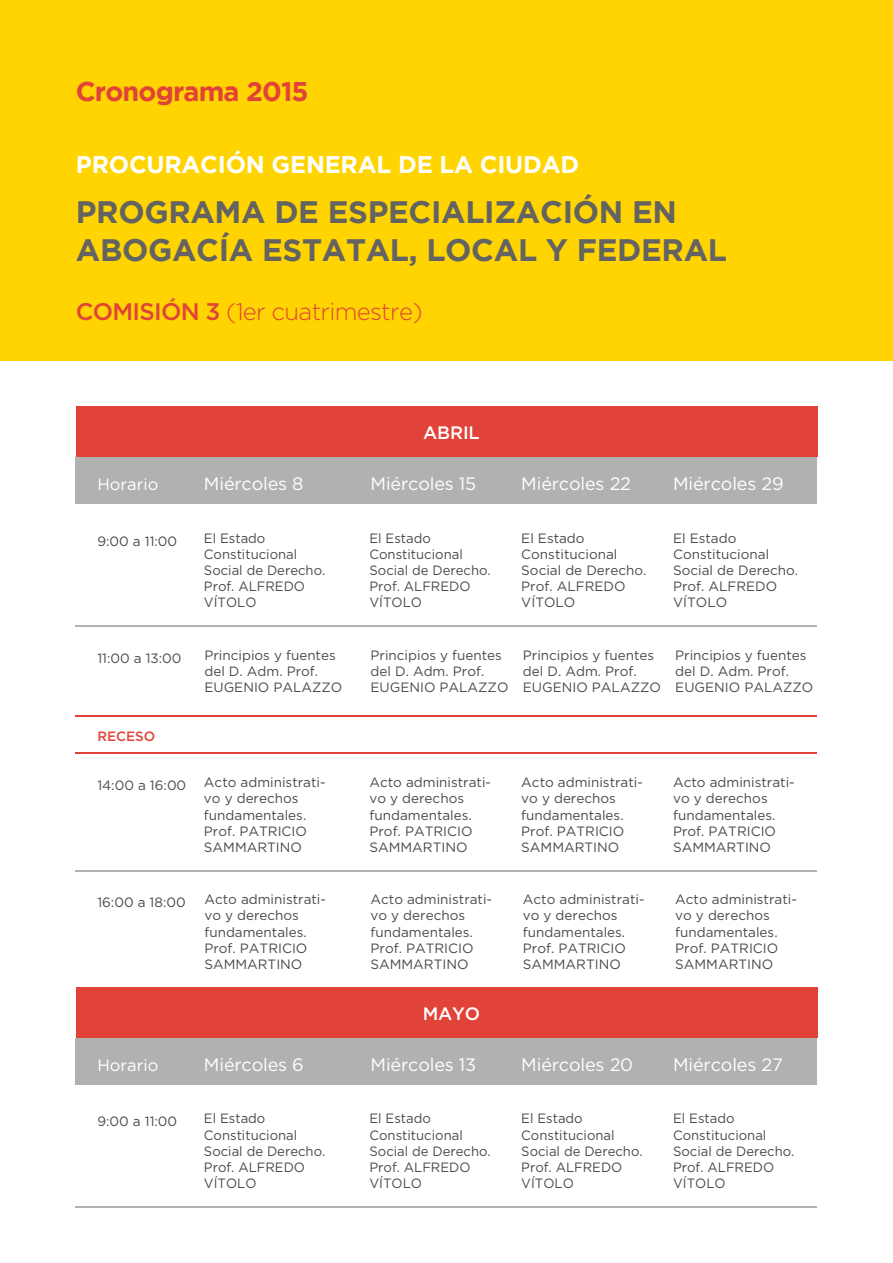
<style>
.page{position:relative;width:893px;height:1263px;background:#fff}
.page>*{position:absolute;margin:0;border:0;box-sizing:border-box;transform-origin:0 0}
.t1{font:700 31.05px/37.2px "Gotham";letter-spacing:-.01em;color:#636362}
.t2{font:700 27px "Gotham";letter-spacing:-.03em;color:#e14338}
.t3{font:700 24px "Gotham";letter-spacing:-.01em;color:#fff}
.t4{font:300 24px "Gotham";letter-spacing:-.03em;color:#e14338}
.t5{font:18px "Gotham";letter-spacing:-.01em;color:#fff}
.t6{font:500 18px "Gotham";letter-spacing:-.01em;color:#fff}
.t7{font:16.5px "Gotham";color:#fff}
.t8{font:13.5px/16.2px "Gotham";color:#4a4a49}
.t9{font:500 13.5px "Gotham";color:#e14338}
.s1{font-weight:500}
</style>
<div class="page">
<div style="left:0;top:0;width:893px;height:361px;background:#ffd400"></div>
<div style="left:76px;top:457px;width:741px;height:47px;background:#b1b1b1"></div>
<div style="left:76px;top:407px;width:741px;height:50px;background:#e14338"></div>
<hr style="left:76px;top:625px;width:741px;height:2px;background:#b1b1b1">
<hr style="left:76px;top:715px;width:741px;height:2px;background:#e14338">
<hr style="left:76px;top:752px;width:741px;height:2px;background:#e14338">
<hr style="left:76px;top:870px;width:741px;height:1px;background:#b1b1b1">
<div style="left:76px;top:1038px;width:741px;height:46px;background:#b1b1b1"></div>
<div style="left:76px;top:987px;width:741px;height:51px;background:#e14338"></div>
<hr style="left:76px;top:1206px;width:741px;height:1px;background:#b1b1b1">
<h2 class="t2" style="left:76px;top:76px;width:234px">Cronograma 2015</h2>
<h3 class="t3" style="left:76px;top:150px;width:505px">PROCURACIÓN GENERAL DE LA CIUDAD</h3>
<h1 class="t1" style="left:76px;top:193px;width:653px">PROGRAMA DE ESPECIALIZACIÓN EN<br>ABOGACÍA ESTATAL, LOCAL Y FEDERAL</h1>
<h3 class="t4" style="left:76px;top:297px;width:348px"><span class="s1">COMISIÓN 3</span> (1er cuatrimestre)</h3>
<h3 class="t6" style="left:423px;top:421px;width:58px">ABRIL</h3>
<p class="t7" style="left:97px;top:474px;width:63px">Horario</p>
<h3 class="t5" style="left:204px;top:472px;width:101px">Miércoles 8</h3>
<h3 class="t5" style="left:371px;top:472px;width:107px">Miércoles 15</h3>
<h3 class="t5" style="left:521px;top:472px;width:111px">Miércoles 22</h3>
<h3 class="t5" style="left:673px;top:472px;width:112px">Miércoles 29</h3>
<p class="t8" style="left:97px;top:532px;width:81px">9:00 a 11:00</p>
<p class="t8" style="left:204px;top:529px;width:123px">El Estado<br>Constitucional<br>Social de Derecho.<br>Prof. ALFREDO<br>VÍTOLO</p>
<p class="t8" style="left:369px;top:529px;width:123px">El Estado<br>Constitucional<br>Social de Derecho.<br>Prof. ALFREDO<br>VÍTOLO</p>
<p class="t8" style="left:521px;top:529px;width:127px">El Estado<br>Constitucional<br>Social de Derecho.<br>Prof. ALFREDO<br>VÍTOLO</p>
<p class="t8" style="left:673px;top:529px;width:127px">El Estado<br>Constitucional<br>Social de Derecho.<br>Prof. ALFREDO<br>VÍTOLO</p>
<p class="t8" style="left:97px;top:649px;width:86px">11:00 a 13:00</p>
<p class="t8" style="left:204px;top:646px;width:139px">Principios y fuentes del D. Adm. Prof.<br>EUGENIO PALAZZO</p>
<p class="t8" style="left:371px;top:646px;width:139px">Principios y fuentes del D. Adm. Prof.<br>EUGENIO PALAZZO</p>
<p class="t8" style="left:523px;top:646px;width:139px">Principios y fuentes del D. Adm. Prof.<br>EUGENIO PALAZZO</p>
<p class="t8" style="left:675px;top:646px;width:139px">Principios y fuentes del D. Adm. Prof.<br>EUGENIO PALAZZO</p>
<p class="t9" style="left:97px;top:727px;width:59px">RECESO</p>
<p class="t8" style="left:97px;top:777px;width:90px">14:00 a 16:00</p>
<p class="t8" style="left:204px;top:774px;width:123px">Acto administrati&shy;vo y derechos fundamentales.<br>Prof. PATRICIO<br>SAMMARTINO</p>
<p class="t8" style="left:369px;top:774px;width:123px">Acto administrati&shy;vo y derechos fundamentales.<br>Prof. PATRICIO<br>SAMMARTINO</p>
<p class="t8" style="left:521px;top:774px;width:123px">Acto administrati&shy;vo y derechos fundamentales.<br>Prof. PATRICIO<br>SAMMARTINO</p>
<p class="t8" style="left:673px;top:774px;width:123px">Acto administrati&shy;vo y derechos fundamentales.<br>Prof. PATRICIO<br>SAMMARTINO</p>
<p class="t8" style="left:97px;top:894px;width:90px">16:00 a 18:00</p>
<p class="t8" style="left:204px;top:891px;width:123px">Acto administrati&shy;vo y derechos fundamentales.<br>Prof. PATRICIO<br>SAMMARTINO</p>
<p class="t8" style="left:371px;top:891px;width:123px">Acto administrati&shy;vo y derechos fundamentales.<br>Prof. PATRICIO<br>SAMMARTINO</p>
<p class="t8" style="left:523px;top:891px;width:123px">Acto administrati&shy;vo y derechos fundamentales.<br>Prof. PATRICIO<br>SAMMARTINO</p>
<p class="t8" style="left:675px;top:891px;width:123px">Acto administrati&shy;vo y derechos fundamentales.<br>Prof. PATRICIO<br>SAMMARTINO</p>
<h3 class="t6" style="left:423px;top:1002px;width:59px">MAYO</h3>
<p class="t7" style="left:97px;top:1054px;width:63px">Horario</p>
<h3 class="t5" style="left:204px;top:1053px;width:101px">Miércoles 6</h3>
<h3 class="t5" style="left:371px;top:1053px;width:107px">Miércoles 13</h3>
<h3 class="t5" style="left:521px;top:1053px;width:113px">Miércoles 20</h3>
<h3 class="t5" style="left:673px;top:1053px;width:111px">Miércoles 27</h3>
<p class="t8" style="left:97px;top:1113px;width:81px">9:00 a 11:00</p>
<p class="t8" style="left:204px;top:1110px;width:123px">El Estado<br>Constitucional<br>Social de Derecho.<br>Prof. ALFREDO<br>VÍTOLO</p>
<p class="t8" style="left:369px;top:1110px;width:123px">El Estado<br>Constitucional<br>Social de Derecho.<br>Prof. ALFREDO<br>VÍTOLO</p>
<p class="t8" style="left:521px;top:1110px;width:123px">El Estado<br>Constitucional<br>Social de Derecho.<br>Prof. ALFREDO<br>VÍTOLO</p>
<p class="t8" style="left:673px;top:1110px;width:123px">El Estado<br>Constitucional<br>Social de Derecho.<br>Prof. ALFREDO<br>VÍTOLO</p>
</div>
